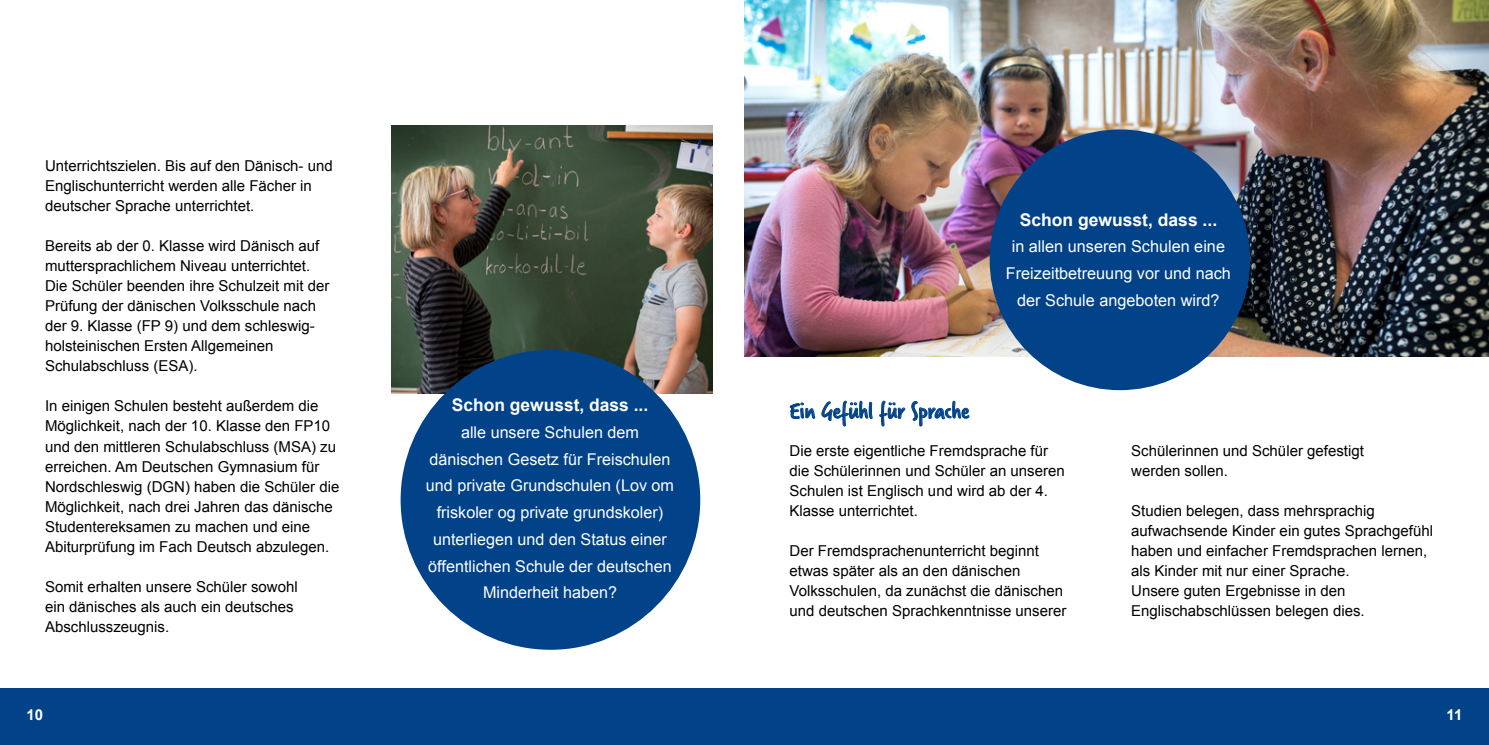
<style>
.page{position:relative;width:1489px;height:745px;background:#fff}
.page>*{position:absolute;margin:0;border:0;box-sizing:border-box;transform-origin:0 0}
.t1{font:25px "Verveine";color:#014289}
.t2{font:700 17.5px "Arial";color:#fff}
.t3{font:700 17.38px "Arial";color:#fff}
.t4{font:16.25px/26.9px "Arial";color:#fff;text-align:center}
.t5{font:16.12px/26.8px "Arial";color:#fff;text-align:center}
.t6{font:15px/20px "Arial";color:#000}
.t7{font:700 15px "Arial";color:#fff}
</style>
<div class="page">
<img style="left:391px;top:126px;width:321px;height:267px">
<div style="left:400px;top:350px;width:300px;height:299px;background:#014289;border-radius:50%"></div>
<svg style="left:789px;top:402px;width:26px;height:17px"></svg>
<svg style="left:821px;top:400px;width:51px;height:26px"></svg>
<svg style="left:879px;top:400px;width:26px;height:26px"></svg>
<svg style="left:911px;top:400px;width:58px;height:26px"></svg>
<img style="left:744px;top:0;width:744px;height:356px">
<div style="left:989px;top:129px;width:260px;height:261px;background:#014289;border-radius:50%"></div>
<div style="left:0;top:687px;width:759px;height:57px;background:#014289"></div>
<div style="left:699px;top:687px;width:789px;height:57px;background:#014289"></div>
<p class="t6" style="left:45px;top:156px;width:289px">Unterrichtszielen. Bis auf den Dänisch- und<br>Englischunterricht werden alle Fächer in deutscher Sprache unterrichtet.</p>
<p class="t6" style="left:45px;top:236px;width:286px">Bereits ab der 0. Klasse wird Dänisch auf muttersprachlichem Niveau unterrichtet.<br>Die Schüler beenden ihre Schulzeit mit der Prüfung der dänischen Volksschule nach der 9. Klasse (FP 9) und dem schleswig&shy;holsteinischen Ersten Allgemeinen Schulabschluss (ESA).</p>
<p class="t6" style="left:45px;top:396px;width:296px">In einigen Schulen besteht außerdem die Möglichkeit, nach der 10. Klasse den FP10 und den mittleren Schulabschluss (MSA) zu erreichen. Am Deutschen Gymnasium für Nordschleswig (DGN) haben die Schüler die Möglichkeit, nach drei Jahren das dänische Studentereksamen zu machen und eine Abiturprüfung im Fach Deutsch abzulegen.</p>
<p class="t6" style="left:45px;top:576px;width:254px">Somit erhalten unsere Schüler sowohl ein dänisches als auch ein deutsches<br>Abschlusszeugnis.</p>
<p class="t3" style="left:452px;top:393px;width:198px">Schon gewusst, dass ...</p>
<p class="t5" style="left:426px;top:418px;width:249px">alle unsere Schulen dem dänischen Gesetz für Freischulen und private Grundschulen (Lov om friskoler og private grundskoler) unterliegen und den Status einer öffentlichen Schule der deutschen<br>Minderheit haben?</p>
<p class="t1" style="left:789px;top:393px;width:181px">Ein Gefühl für Sprache</p>
<p class="t2" style="left:1019px;top:208px;width:199px">Schon gewusst, dass ...</p>
<p class="t4" style="left:1005px;top:233px;width:226px">in allen unseren Schulen eine<br>Freizeitbetreuung vor und nach der Schule angeboten wird?</p>
<p class="t6" style="left:789px;top:440px;width:277px">Die erste eigentliche Fremdsprache für die Schülerinnen und Schüler an unseren Schulen ist Englisch und wird ab der 4.<br>Klasse unterrichtet.</p>
<p class="t6" style="left:789px;top:540px;width:278px">Der Fremdsprachenunterricht beginnt etwas später als an den dänischen Volksschulen, da zunächst die dänischen und deutschen Sprachkenntnisse unserer</p>
<p class="t6" style="left:1131px;top:440px;width:234px">Schülerinnen und Schüler gefestigt werden sollen.</p>
<p class="t6" style="left:1131px;top:500px;width:303px">Studien belegen, dass mehrsprachig aufwachsende Kinder ein gutes Sprachgefühl haben und einfacher Fremdsprachen lernen, als Kinder mit nur einer Sprache.</p>
<p class="t6" style="left:1131px;top:580px;width:235px">Unsere guten Ergebnisse in den<br>Englischabschlüssen belegen dies.</p>
<p class="t7" style="left:27px;top:704px;width:18px">10</p>
<p class="t7" style="left:1446px;top:704px;width:17px">11</p>
</div>
